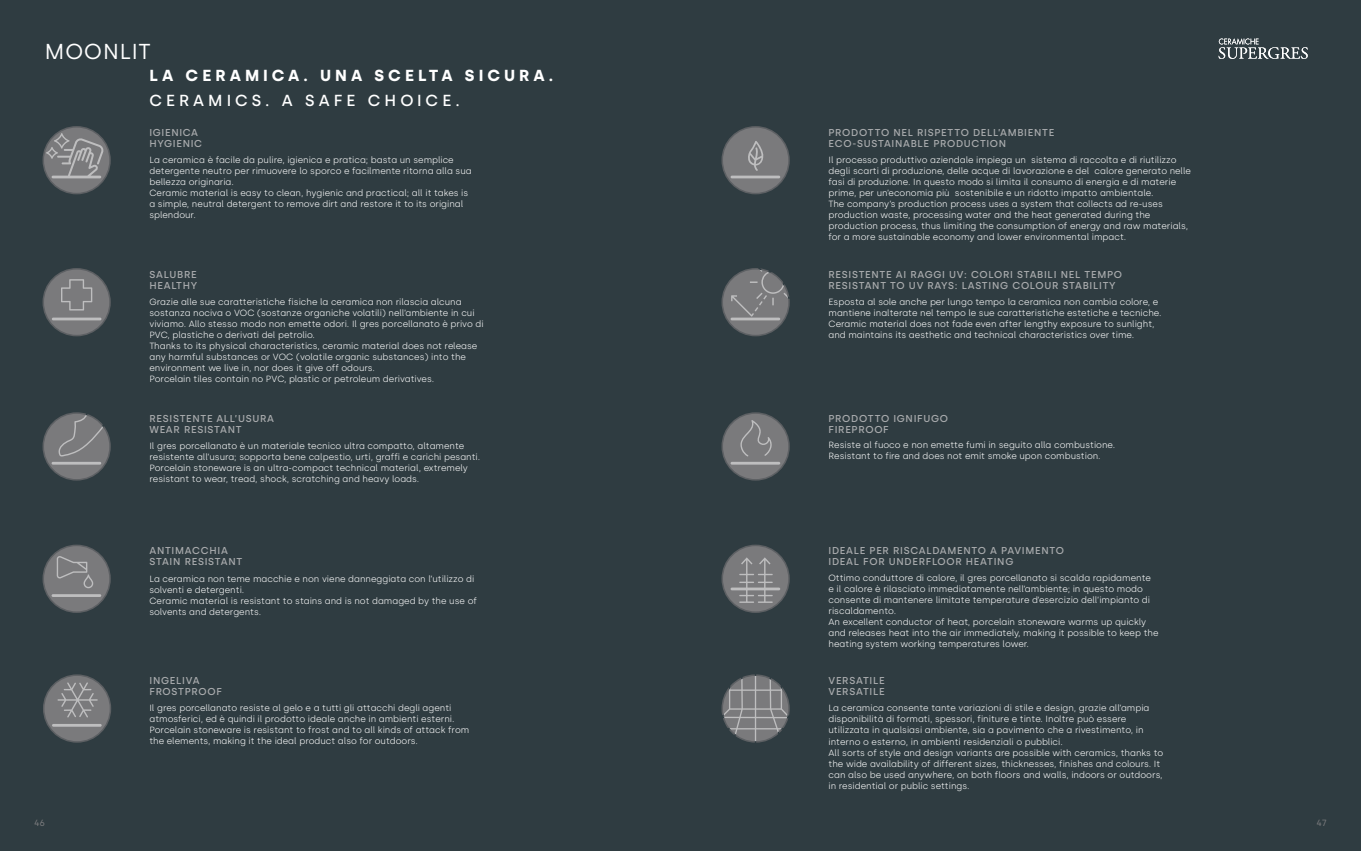
<style>
.page{position:relative;width:1361px;height:851px;background:#fff}
.page>*{position:absolute;margin:0;border:0;box-sizing:border-box;transform-origin:0 0}
.t1{font:21.6px "Silka";letter-spacing:.04em;color:#fff}
.t2{font:700 16px "Silka";letter-spacing:.25em;color:#fff}
.t3{font:500 16px "Silka";letter-spacing:.25em;color:#fff}
.t4{font:500 10px/11px "Silka";letter-spacing:.07em;color:#aaacae}
.t5{font:300 9px/11px "Silka";color:#fff}
.t6{font:9px "Silka";color:#7e7e80}
</style>
<div class="page">
<div style="left:0;top:0;width:1361px;height:850px;background:#2f3c41"></div>
<svg style="left:43px;top:674px;width:68px;height:68px"></svg>
<svg style="left:721px;top:674px;width:69px;height:68px"></svg>
<svg style="left:43px;top:268px;width:68px;height:68px"></svg>
<svg style="left:721px;top:268px;width:69px;height:68px"></svg>
<svg style="left:43px;top:412px;width:68px;height:68px"></svg>
<svg style="left:721px;top:412px;width:69px;height:68px"></svg>
<svg style="left:43px;top:544px;width:68px;height:68px"></svg>
<svg style="left:721px;top:544px;width:69px;height:68px"></svg>
<svg style="left:721px;top:126px;width:69px;height:68px"></svg>
<svg style="left:43px;top:126px;width:68px;height:68px"></svg>
<svg style="left:1218px;top:38px;width:89px;height:21px"></svg>
<h1 class="t1" style="left:45px;top:38px;width:107px">MOONLIT</h1>
<h2 class="t2" style="left:149px;top:66px;width:405px">LA CERAMICA. UNA SCELTA SICURA.</h2>
<h2 class="t3" style="left:149px;top:91px;width:312px">CERAMICS. A SAFE CHOICE.</h2>
<p class="t4" style="left:149px;top:126px;width:54px">IGIENICA<br>HYGIENIC</p>
<p class="t5" style="left:149px;top:154px;width:324px">La ceramica è facile da pulire, igienica e pratica; basta un semplice detergente neutro per rimuovere lo sporco e facilmente ritorna alla sua bellezza originaria.<br>Ceramic material is easy to clean, hygienic and practical; all it takes is a simple, neutral detergent to remove dirt and restore it to its original splendour.</p>
<p class="t4" style="left:149px;top:268px;width:49px">SALUBRE<br>HEALTHY</p>
<p class="t5" style="left:149px;top:296px;width:336px">Grazie alle sue caratteristiche fisiche la ceramica non rilascia alcuna sostanza nociva o VOC (sostanze organiche volatili) nell’ambiente in cui viviamo. Allo stesso modo non emette odori. Il gres porcellanato è privo di PVC, plastiche o derivati del petrolio.<br>Thanks to its physical characteristics, ceramic material does not release any harmful substances or VOC (volatile organic substances) into the environment we live in, nor does it give off odours.<br>Porcelain tiles contain no PVC, plastic or petroleum derivatives.</p>
<p class="t4" style="left:149px;top:413px;width:126px">RESISTENTE ALL’USURA<br>WEAR RESISTANT</p>
<p class="t5" style="left:149px;top:440px;width:332px">Il gres porcellanato è un materiale tecnico ultra compatto, altamente resistente all’usura; sopporta bene calpestio, urti, graffi e carichi pesanti.<br>Porcelain stoneware is an ultra-compact technical material, extremely resistant to wear, tread, shock, scratching and heavy loads.</p>
<p class="t4" style="left:149px;top:545px;width:94px">ANTIMACCHIA<br>STAIN RESISTANT</p>
<p class="t5" style="left:149px;top:573px;width:329px">La ceramica non teme macchie e non viene danneggiata con l’utilizzo di solventi e detergenti.<br>Ceramic material is resistant to stains and is not damaged by the use of solvents and detergents.</p>
<p class="t4" style="left:149px;top:674px;width:74px">INGELIVA<br>FROSTPROOF</p>
<p class="t5" style="left:149px;top:702px;width:321px">Il gres porcellanato resiste al gelo e a tutti gli attacchi degli agenti atmosferici, ed è quindi il prodotto ideale anche in ambienti esterni.<br>Porcelain stoneware is resistant to frost and to all kinds of attack from the elements, making it the ideal product also for outdoors.</p>
<p class="t4" style="left:828px;top:126px;width:227px">PRODOTTO NEL RISPETTO DELL’AMBIENTE<br>ECO-SUSTAINABLE PRODUCTION</p>
<p class="t5" style="left:828px;top:154px;width:364px">Il processo produttivo aziendale impiega un sistema di raccolta e di riutilizzo degli scarti di produzione, delle acque di lavorazione e del calore generato nelle fasi di produzione. In questo modo si limita il consumo di energia e di materie prime, per un’economia più sostenibile e un ridotto impatto ambientale.<br>The company’s production process uses a system that collects ad re-uses production waste, processing water and the heat generated during the production process, thus limiting the consumption of energy and raw materials, for a more sustainable economy and lower environmental impact.</p>
<p class="t4" style="left:828px;top:268px;width:295px">RESISTENTE AI RAGGI UV: COLORI STABILI NEL TEMPO<br>RESISTANT TO UV RAYS: LASTING COLOUR STABILITY</p>
<p class="t5" style="left:828px;top:296px;width:334px">Esposta al sole anche per lungo tempo la ceramica non cambia colore, e mantiene inalterate nel tempo le sue caratteristiche estetiche e tecniche.<br>Ceramic material does not fade even after lengthy exposure to sunlight, and maintains its aesthetic and technical characteristics over time.</p>
<p class="t4" style="left:828px;top:413px;width:121px">PRODOTTO IGNIFUGO<br>FIREPROOF</p>
<p class="t5" style="left:828px;top:439px;width:288px">Resiste al fuoco e non emette fumi in seguito alla combustione.<br>Resistant to fire and does not emit smoke upon combustion.</p>
<p class="t4" style="left:828px;top:545px;width:237px">IDEALE PER RISCALDAMENTO A PAVIMENTO<br>IDEAL FOR UNDERFLOOR HEATING</p>
<p class="t5" style="left:828px;top:572px;width:331px">Ottimo conduttore di calore, il gres porcellanato si scalda rapidamente e il calore è rilasciato immediatamente nell’ambiente; in questo modo consente di mantenere limitate temperature d’esercizio dell’impianto di riscaldamento.<br>An excellent conductor of heat, porcelain stoneware warms up quickly and releases heat into the air immediately, making it possible to keep the heating system working temperatures lower.</p>
<p class="t4" style="left:828px;top:674px;width:58px">VERSATILE<br>VERSATILE</p>
<p class="t5" style="left:828px;top:702px;width:336px">La ceramica consente tante variazioni di stile e design, grazie all’ampia disponibilità di formati, spessori, finiture e tinte. Inoltre può essere utilizzata in qualsiasi ambiente, sia a pavimento che a rivestimento, in interno o esterno, in ambienti residenziali o pubblici.<br>All sorts of style and design variants are possible with ceramics, thanks to the wide availability of different sizes, thicknesses, finishes and colours. It can also be used anywhere, on both floors and walls, indoors or outdoors, in residential or public settings.</p>
<p class="t6" style="left:34px;top:816px;width:13px">46</p>
<p class="t6" style="left:1316px;top:816px;width:12px">47</p>
</div>
